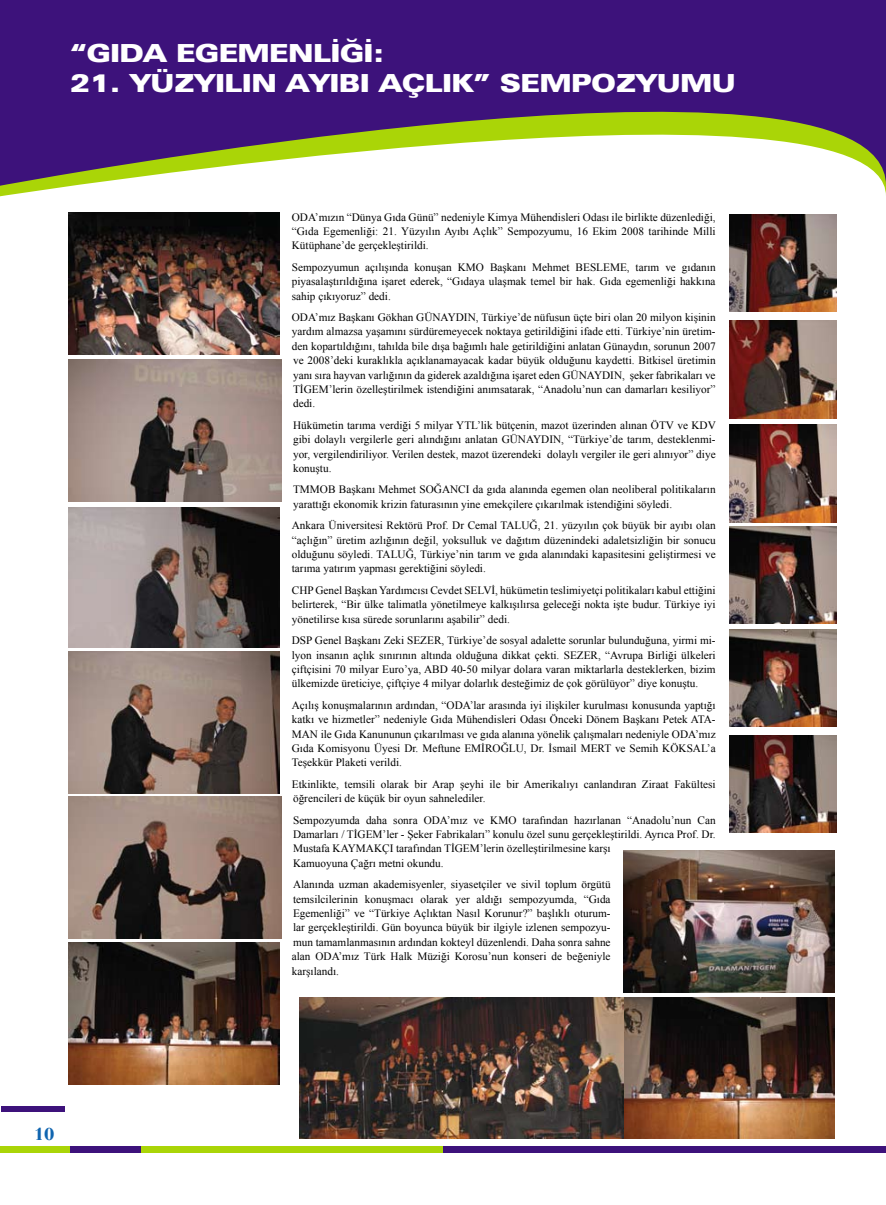
<style>
.page{position:relative;width:886px;height:1205px;background:#fff}
.page>*{position:absolute;margin:0;border:0;box-sizing:border-box;transform-origin:0 0}
.t1{font:900 expanded 25px "Zurich BT";color:#fff}
.t2{font:700 17.5px "Fenice IT Cby BT";color:#1065b0}
.t3{font:11.25px/14.4px "Times New Roman";color:#000;text-align:justify}
</style>
<div class="page">
<svg style="left:0;top:0;width:886px;height:186px;fill:#3d127b"></svg>
<div style="left:0;top:1146px;width:886px;height:7px;background:#aad507"></div>
<div style="left:1px;top:1105px;width:63px;height:6px;background:#3d127b"></div>
<div style="left:70px;top:1146px;width:70px;height:7px;background:#3d127b"></div>
<div style="left:443px;top:1146px;width:443px;height:7px;background:#3d127b"></div>
<img style="left:69px;top:213px;width:211px;height:141px">
<img style="left:69px;top:360px;width:212px;height:141px">
<img style="left:69px;top:507px;width:211px;height:141px">
<img style="left:729px;top:321px;width:107px;height:97px">
<img style="left:729px;top:214px;width:107px;height:98px">
<img style="left:729px;top:424px;width:107px;height:98px">
<img style="left:729px;top:526px;width:107px;height:98px">
<img style="left:729px;top:629px;width:107px;height:97px">
<img style="left:69px;top:651px;width:211px;height:142px">
<img style="left:299px;top:997px;width:536px;height:142px">
<img style="left:69px;top:942px;width:211px;height:142px">
<img style="left:729px;top:735px;width:107px;height:98px">
<img style="left:69px;top:797px;width:212px;height:141px">
<img style="left:624px;top:850px;width:211px;height:142px">
<h1 class="t1" style="left:70px;top:38px;width:316px">“GIDA EGEMENLİĞİ:</h1>
<h1 class="t1" style="left:70px;top:68px;width:667px">21. YÜZYILIN AYIBI AÇLIK” SEMPOZYUMU</h1>
<p class="t3" style="left:292px;top:209px;width:425px">ODA’mızın “Dünya Gıda Günü” nedeniyle Kimya Mühendisleri Odası ile birlikte düzenlediği, “Gıda Egemenliği: 21. Yüzyılın Ayıbı Açlık” Sempozyumu, 16 Ekim 2008 tarihinde Milli Kütüphane’de gerçekleştirildi.</p>
<p class="t3" style="left:292px;top:260px;width:425px">Sempozyumun açılışında konuşan KMO Başkanı Mehmet BESLEME, tarım ve gıdanın piyasalaştırıldığına işaret ederek, “Gıdaya ulaşmak temel bir hak. Gıda egemenliği hakkına sahip çıkıyoruz” dedi.</p>
<p class="t3" style="left:292px;top:310px;width:425px">ODA’mız Başkanı Gökhan GÜNAYDIN, Türkiye’de nüfusun üçte biri olan 20 milyon kişinin yardım almazsa yaşamını sürdüremeyecek noktaya getirildiğini ifade etti. Türkiye’nin üretim&shy;den kopartıldığını, tahılda bile dışa bağımlı hale getirildiğini anlatan Günaydın, sorunun 2007 ve 2008’deki kuraklıkla açıklanamayacak kadar büyük olduğunu kaydetti. Bitkisel üretimin yanı sıra hayvan varlığının da giderek azaldığına işaret eden GÜNAYDIN, şeker fabrikaları ve TİGEM’lerin özelleştirilmek istendiğini anımsatarak, “Anadolu’nun can damarları kesiliyor” dedi.</p>
<p class="t3" style="left:293px;top:418px;width:424px">Hükümetin tarıma verdiği 5 milyar YTL’lik bütçenin, mazot üzerinden alınan ÖTV ve KDV gibi dolaylı vergilerle geri alındığını anlatan GÜNAYDIN, “Türkiye’de tarım, desteklenmi&shy;yor, vergilendiriliyor. Verilen destek, mazot üzerendeki dolaylı vergiler ile geri alınıyor” diye konuştu.</p>
<p class="t3" style="left:293px;top:482px;width:424px">TMMOB Başkanı Mehmet SOĞANCI da gıda alanında egemen olan neoliberal politikaların yarattığı ekonomik krizin faturasının yine emekçilere çıkarılmak istendiğini söyledi.</p>
<p class="t3" style="left:292px;top:518px;width:425px">Ankara Üniversitesi Rektörü Prof. Dr Cemal TALUĞ, 21. yüzyılın çok büyük bir ayıbı olan “açlığın” üretim azlığının değil, yoksulluk ve dağıtım düzenindeki adaletsizliğin bir sonucu olduğunu söyledi. TALUĞ, Türkiye’nin tarım ve gıda alanındaki kapasitesini geliştirmesi ve tarıma yatırım yapması gerektiğini söyledi.</p>
<p class="t3" style="left:292px;top:583px;width:425px">CHP Genel Başkan Yardımcısı Cevdet SELVİ, hükümetin teslimiyetçi politikaları kabul ettiğini belirterek, “Bir ülke talimatla yönetilmeye kalkışılırsa geleceği nokta işte budur. Türkiye iyi yönetilirse kısa sürede sorunlarını aşabilir” dedi.</p>
<p class="t3" style="left:292px;top:633px;width:425px">DSP Genel Başkanı Zeki SEZER, Türkiye’de sosyal adalette sorunlar bulunduğuna, yirmi mi&shy;lyon insanın açlık sınırının altında olduğuna dikkat çekti. SEZER, “Avrupa Birliği ülkeleri çiftçisini 70 milyar Euro’ya, ABD 40-50 milyar dolara varan miktarlarla desteklerken, bizim ülkemizde üreticiye, çiftçiye 4 milyar dolarlık desteğimiz de çok görülüyor” diye konuştu.</p>
<p class="t3" style="left:292px;top:698px;width:425px">Açılış konuşmalarının ardından, “ODA’lar arasında iyi ilişkiler kurulması konusunda yaptığı katkı ve hizmetler” nedeniyle Gıda Mühendisleri Odası Önceki Dönem Başkanı Petek ATA-MAN ile Gıda Kanununun çıkarılması ve gıda alanına yönelik çalışmaları nedeniyle ODA’mız Gıda Komisyonu Üyesi Dr. Meftune EMİROĞLU, Dr. İsmail MERT ve Semih KÖKSAL’a Teşekkür Plaketi verildi.</p>
<p class="t3" style="left:292px;top:776px;width:425px">Etkinlikte, temsili olarak bir Arap şeyhi ile bir Amerikalıyı canlandıran Ziraat Fakültesi öğrencileri de küçük bir oyun sahnelediler.</p>
<p class="t3" style="left:293px;top:812px;width:424px;text-align:left">Sempozyumda daha sonra ODA’mız ve KMO tarafından hazırlanan “Anadolu’nun Can Damarları / TİGEM’ler - Şeker Fabrikaları” konulu özel sunu gerçekleştirildi. Ayrıca Prof. Dr.<br>Mustafa KAYMAKÇI tarafından TİGEM’lerin özelleştirilmesine karşı<br>Kamuoyuna Çağrı metni okundu.</p>
<p class="t3" style="left:292px;top:877px;width:320px">Alanında uzman akademisyenler, siyasetçiler ve sivil toplum örgütü temsilcilerinin konuşmacı olarak yer aldığı sempozyumda, “Gıda Egemenliği” ve “Türkiye Açlıktan Nasıl Korunur?” başlıklı oturum&shy;lar gerçekleştirildi. Gün boyunca büyük bir ilgiyle izlenen sempozyu&shy;mun tamamlanmasının ardından kokteyl düzenlendi. Daha sonra sahne alan ODA’mız Türk Halk Müziği Korosu’nun konseri de beğeniyle karşılandı.</p>
<h2 class="t2" style="left:34px;top:1123px;width:22px">10</h2>
</div>
